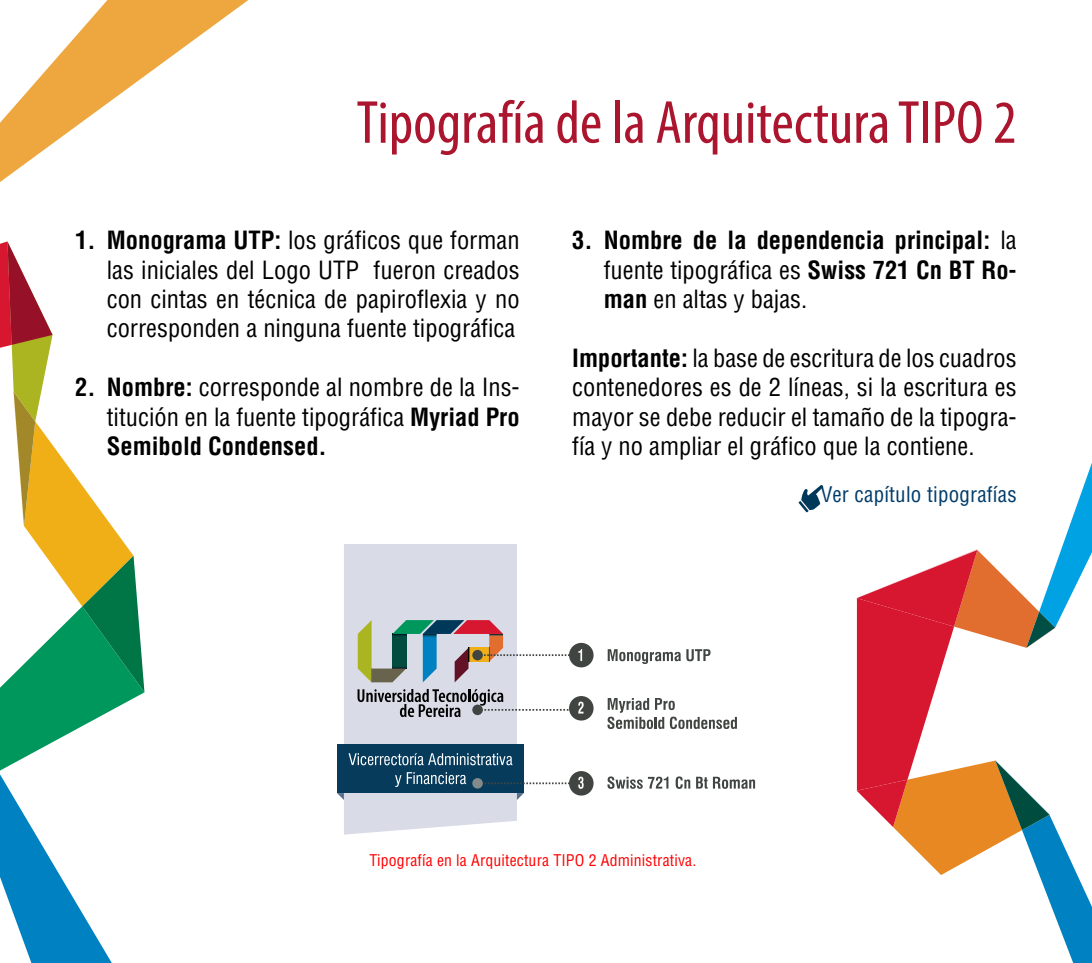
<style>
.page{position:relative;width:1092px;height:963px;background:#fff}
.page>*{position:absolute;margin:0;border:0;box-sizing:border-box;transform-origin:0 0}
.t1{font:condensed 61.25px "Myriad Pro";color:#ab152e}
.t2{font:condensed 24.5px/29.4px "Helvetica LT Std";color:#000;text-align:justify}
.t3{font:700 condensed 24.5px/29.4px "Helvetica LT Std";color:#000;text-align:justify}
.t4{font:condensed 21px "Helvetica LT Std";letter-spacing:.01em;color:#003c6b}
.t5{font:condensed 15.75px "Helvetica LT Std";letter-spacing:.01em;color:#f00}
.s1{font-weight:700}
.s2{font-weight:400}
</style>
<div class="page">
<div style="left:344px;top:544px;width:173px;height:290px;background:#d9dce6"></div>
<div style="left:337px;top:744px;width:187px;height:49px;background:#063b5b"></div>
<svg style="left:337px;top:793px;width:7px;height:7px"></svg>
<svg style="left:348px;top:753px;width:164px;height:12px"></svg>
<svg style="left:395px;top:775px;width:6px;height:12px"></svg>
<svg style="left:407px;top:772px;width:59px;height:12px"></svg>
<svg style="left:607px;top:649px;width:73px;height:15px"></svg>
<svg style="left:686px;top:649px;width:24px;height:12px"></svg>
<svg style="left:607px;top:698px;width:129px;height:31px"></svg>
<svg style="left:607px;top:776px;width:35px;height:12px"></svg>
<svg style="left:648px;top:776px;width:20px;height:12px"></svg>
<svg style="left:675px;top:776px;width:15px;height:12px"></svg>
<svg style="left:696px;top:776px;width:59px;height:12px"></svg>
<div style="left:569px;top:643px;width:24px;height:24px;background:#404542;border-radius:50%"></div>
<div style="left:569px;top:696px;width:24px;height:24px;background:#404542;border-radius:50%"></div>
<div style="left:569px;top:771px;width:24px;height:24px;background:#404542;border-radius:50%"></div>
<svg style="left:358px;top:620px;width:224px;height:62px"></svg>
<svg style="left:357px;top:689px;width:226px;height:28px"></svg>
<svg style="left:478px;top:776px;width:105px;height:24px"></svg>
<div style="left:472px;top:778px;width:11px;height:10px;background:#838a8a;border-radius:50%"></div>
<svg style="left:856px;top:465px;width:235px;height:497px"></svg>
<svg style="left:0;top:241px;width:144px;height:721px"></svg>
<svg style="left:0;top:0;width:248px;height:182px"></svg>
<svg style="left:798px;top:485px;width:25px;height:27px"></svg>
<h1 class="t1" style="left:356px;top:85px;width:661px">Tipografía de la Arquitectura TIPO 2</h1>
<p class="t2" style="left:107px;top:225px;width:414px;text-indent:-32px"><span class="s1">1. Monograma UTP:</span> los gráficos que forman las iniciales del Logo UTP fueron creados con cintas en técnica de papiroflexia y no corresponden a ninguna fuente tipográfica</p>
<p class="t2" style="left:107px;top:372px;width:414px;text-indent:-32px"><span class="s1">2. Nombre:</span> corresponde al nombre de la Ins&shy;titución en la fuente tipográfica <span class="s1">Myriad Pro Semibold Condensed.</span></p>
<p class="t3" style="left:603px;top:225px;width:414px;text-indent:-32px">3. Nombre de la dependencia principal: <span class="s2">la fuente tipográfica es</span> Swiss 721 Cn BT Ro&shy;man <span class="s2">en altas y bajas.</span></p>
<p class="t2" style="left:572px;top:343px;width:446px"><span class="s1">Importante:</span> la base de escritura de los cuadros contenedores es de 2 líneas, si la escritura es mayor se debe reducir el tamaño de la tipogra&shy;fía y no ampliar el gráfico que la contiene.</p>
<p class="t4" style="left:820px;top:481px;width:197px">Ver capítulo tipografías</p>
<p class="t5" style="left:369px;top:850px;width:328px">Tipografía en la Arquitectura TIPO 2 Administrativa.</p>
</div>
